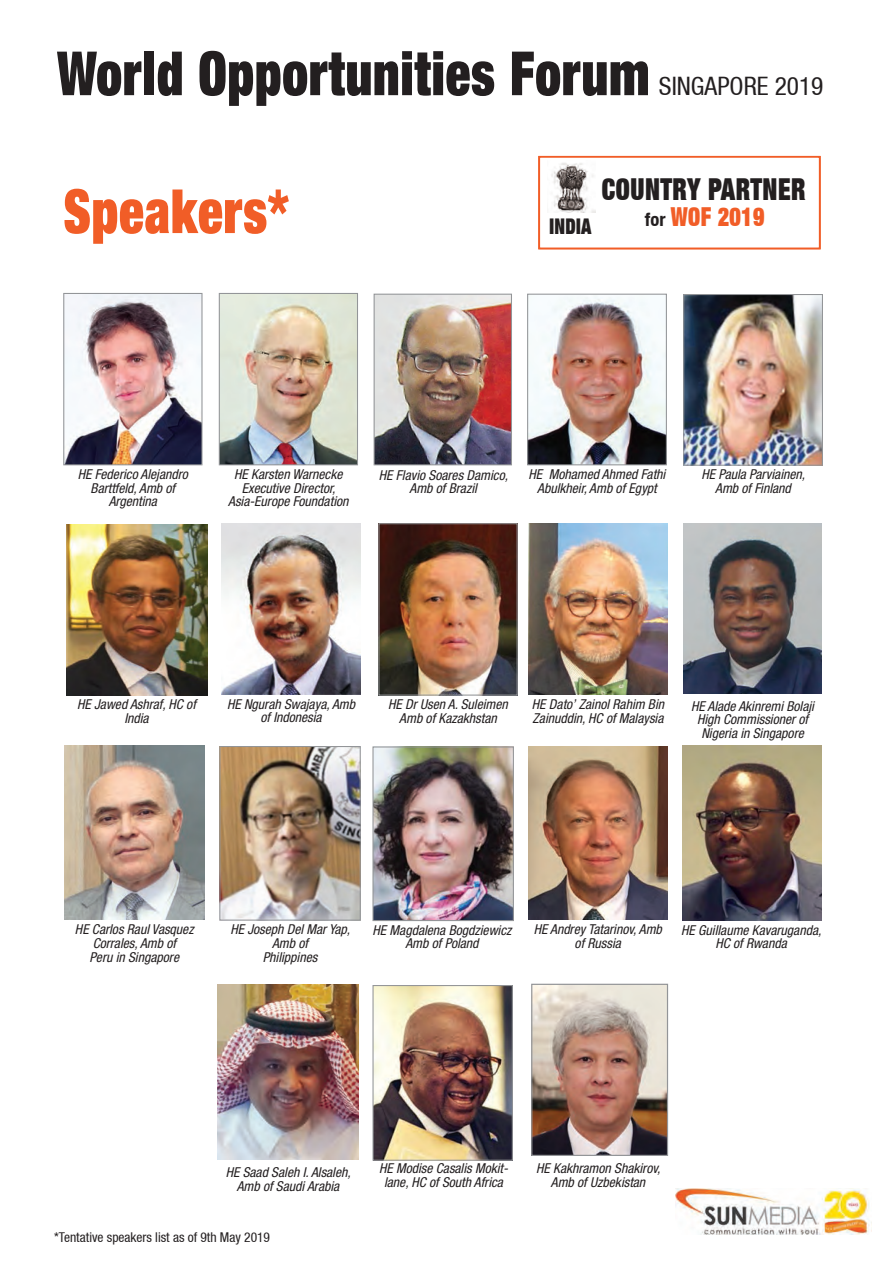
<style>
.page{position:relative;width:893px;height:1263px;background:#fff}
.page>*{position:absolute;margin:0;border:0;box-sizing:border-box;transform-origin:0 0}
.t1{font:900 expanded 60.9px "Helvetica Neue LT";letter-spacing:.02em;color:#231f20;scale:.83 1}
.t2{font:900 expanded 60.9px "Helvetica Neue LT";letter-spacing:.02em;color:#f15d27;scale:.83 1}
.t3{font:900 expanded 30.3px "Helvetica Neue LT";letter-spacing:.02em;color:#231f20;scale:.83 1}
.t4{font:900 expanded 26.1px "Helvetica Neue LT";letter-spacing:.02em;color:#f15d27;scale:.83 1}
.t5{font:condensed 25.35px "Helvetica Neue LT";color:#231f20}
.t6{font:900 expanded 21.6px "Helvetica Neue LT";letter-spacing:.02em;color:#231f20;scale:.83 1}
.t7{font:italic condensed 13.65px/13.6px "Helvetica Neue LT Std";color:#231f20;text-align:center}
.t8{font:condensed 13.5px "Helvetica Neue LT";color:#231f20}
.s1{font-weight:700;font-stretch:condensed;font-size:18.6px;color:#231f20}
</style>
<div class="page">
<img style="left:374px;top:987px;width:137px;height:172px">
<div style="left:372px;top:985px;width:141px;height:176px;border:1px solid #939598"></div>
<img style="left:533px;top:986px;width:133px;height:168px">
<div style="left:531px;top:984px;width:137px;height:172px;border:1px solid #939598"></div>
<img style="left:218px;top:984px;width:140px;height:175px">
<img style="left:682px;top:746px;width:140px;height:174px">
<img style="left:222px;top:524px;width:139px;height:170px">
<img style="left:67px;top:524px;width:141px;height:171px">
<img style="left:529px;top:296px;width:136px;height:167px">
<div style="left:527px;top:294px;width:140px;height:171px;border:1px solid #939598"></div>
<img style="left:376px;top:296px;width:134px;height:167px">
<div style="left:374px;top:294px;width:138px;height:171px;border:1px solid #939598"></div>
<img style="left:675px;top:1189px;width:195px;height:46px">
<img style="left:65px;top:295px;width:136px;height:168px">
<div style="left:63px;top:293px;width:140px;height:172px;border:1px solid #939598"></div>
<img style="left:221px;top:748px;width:138px;height:171px">
<div style="left:219px;top:746px;width:142px;height:175px;border:1px solid #939598"></div>
<img style="left:529px;top:524px;width:138px;height:171px">
<img style="left:683px;top:524px;width:138px;height:169px">
<img style="left:64px;top:746px;width:140px;height:174px">
<img style="left:528px;top:746px;width:139px;height:174px">
<img style="left:380px;top:525px;width:136px;height:169px">
<div style="left:378px;top:523px;width:140px;height:173px;border:1px solid #939598"></div>
<img style="left:685px;top:296px;width:136px;height:168px">
<div style="left:683px;top:294px;width:140px;height:172px;border:1px solid #939598"></div>
<img style="left:221px;top:295px;width:135px;height:168px">
<div style="left:219px;top:293px;width:139px;height:172px;border:1px solid #939598"></div>
<img style="left:374px;top:748px;width:138px;height:171px">
<div style="left:372px;top:746px;width:142px;height:175px;border:1px solid #939598"></div>
<div style="left:538px;top:156px;width:283px;height:93px;background:#fff;border:2px solid #f15d27"></div>
<h1 class="t1" style="left:57px;top:35px;width:715px">World Opportunities Forum</h1>
<h3 class="t5" style="left:659px;top:71px;width:166px">SINGAPORE 2019</h3>
<h1 class="t2" style="left:64px;top:172px;width:273px">Speakers*</h1>
<h3 class="t6" style="left:550px;top:212px;width:52px">INDIA</h3>
<h2 class="t3" style="left:602px;top:170px;width:247px">COUNTRY PARTNER</h2>
<h3 class="t4" style="left:645px;top:200px;width:145px"><span class="s1">for</span> WOF 2019</h3>
<p class="t7" style="left:78px;top:468px;width:112px">HE Federico Alejandro<br>Barttfeld, Amb of<br>Argentina</p>
<p class="t7" style="left:228px;top:468px;width:122px">HE Karsten Warnecke<br>Executive Director,<br>Asia-Europe Foundation</p>
<p class="t7" style="left:379px;top:468px;width:131px">HE Flavio Soares Damico,<br>Amb of Brazil</p>
<p class="t7" style="left:529px;top:468px;width:138px">HE Mohamed Ahmed Fathi<br>Abulkheir, Amb of Egypt</p>
<p class="t7" style="left:701px;top:468px;width:105px">HE Paula Parviainen,<br>Amb of Finland</p>
<p class="t7" style="left:77px;top:698px;width:120px">HE Jawed Ashraf, HC of<br>India</p>
<p class="t7" style="left:227px;top:697px;width:129px">HE Ngurah Swajaya, Amb of Indonesia</p>
<p class="t7" style="left:388px;top:698px;width:121px">HE Dr Usen A. Suleimen<br>Amb of Kazakhstan</p>
<p class="t7" style="left:532px;top:698px;width:134px;text-align:left">HE Dato’ Zainol Rahim Bin<br>Zainuddin, HC of Malaysia</p>
<p class="t7" style="left:691px;top:699px;width:125px">HE Alade Akinremi Bolaji<br>High Commissioner of<br>Nigeria in Singapore</p>
<p class="t7" style="left:75px;top:923px;width:120px">HE Carlos Raul Vasquez<br>Corrales, Amb of<br>Peru in Singapore</p>
<p class="t7" style="left:534px;top:923px;width:130px">HE Andrey Tatarinov, Amb of Russia</p>
<p class="t7" style="left:230px;top:923px;width:121px">HE Joseph Del Mar Yap,<br>Amb of<br>Philippines</p>
<p class="t7" style="left:373px;top:923px;width:140px">HE Magdalena Bogdziewicz<br>Amb of Poland</p>
<p class="t7" style="left:681px;top:923px;width:142px">HE Guillaume Kavaruganda,<br>HC of Rwanda</p>
<p class="t7" style="left:226px;top:1165px;width:127px">HE Saad Saleh I. Alsaleh,<br>Amb of Saudi Arabia</p>
<p class="t8" style="left:54px;top:1229px;width:218px">*Tentative speakers list as of 9th May 2019</p>
<p class="t7" style="left:379px;top:1162px;width:131px">HE Modise Casalis Mokit&shy;lane, HC of South Africa</p>
<p class="t7" style="left:536px;top:1162px;width:126px">HE Kakhramon Shakirov,<br>Amb of Uzbekistan</p>
</div>
